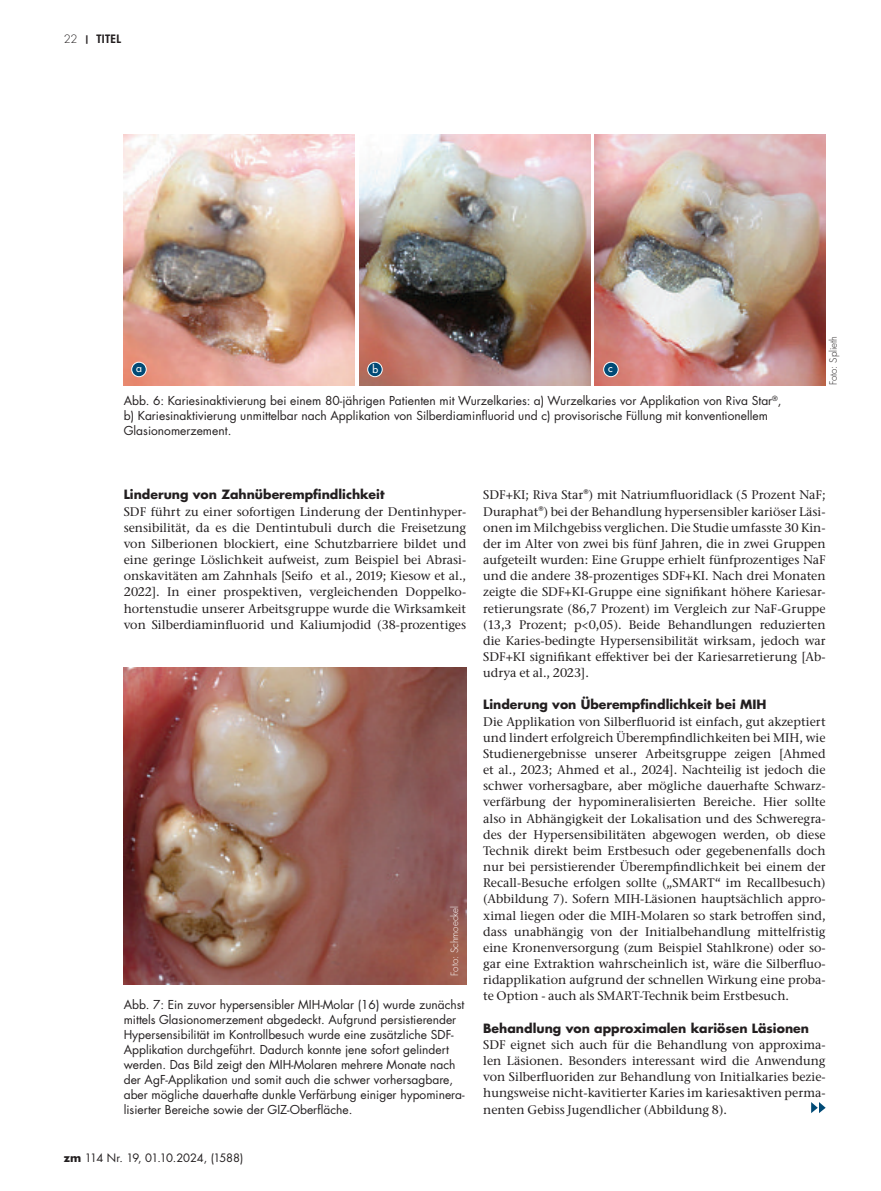
<style>
.page{position:relative;width:881px;height:1191px;background:#fff}
.page>*{position:absolute;margin:0;border:0;box-sizing:border-box;transform-origin:0 0}
.t1{font:500 12.45px/16.2px "Stone Serif ITC Pro";color:#231f20;text-align:justify}
.t2{font:700 12.45px "Futura LT Pro";color:#231f20}
.t3{font:12px/15px "Futura LT Pro";color:#231f20}
.t4{font:11.25px "Futura LT Pro";letter-spacing:-.04em;color:#231f20}
.t5{font:800 11.25px "Futura LT Pro";letter-spacing:.025em;color:#231f20}
.t6{font:500 10.5px "Futura LT Pro";color:#fff}
.t7{font:300 9.75px "Futura LT Pro";color:#fff}
.t8{font:300 9.75px "Futura LT Pro";color:#231f20}
.s1{font-weight:300}
.s2{font-weight:700}
</style>
<div class="page">
<img style="left:124px;top:668px;width:8px;height:316px">
<img style="left:359px;top:134px;width:231px;height:228px">
<img style="left:594px;top:134px;width:231px;height:228px">
<img style="left:124px;top:134px;width:231px;height:251px">
<svg style="left:132px;top:362px;width:693px;height:751px"></svg>
<div style="left:131px;top:362px;width:15px;height:15px;border:1px solid #fff;border-radius:50%"></div>
<div style="left:603px;top:362px;width:15px;height:15px;background:#014a76;border-radius:50%"></div>
<div style="left:603px;top:362px;width:15px;height:15px;border:1px solid #fff;border-radius:50%"></div>
<div style="left:367px;top:362px;width:15px;height:15px;background:#014a76;border-radius:50%"></div>
<div style="left:367px;top:362px;width:15px;height:15px;border:1px solid #fff;border-radius:50%"></div>
<p class="t5" style="left:64px;top:33px;width:58px"><span class="s1">22</span> <sup>|</sup> TITEL</p>
<p class="t6" style="left:136px;top:362px;width:7px">a</p>
<p class="t6" style="left:372px;top:363px;width:7px">b</p>
<p class="t6" style="left:608px;top:362px;width:6px">c</p>
<p class="t3" style="left:124px;top:393px;width:659px">Abb. 6: Kariesinaktivierung bei einem 80-jährigen Patienten mit Wurzelkaries: a) Wurzelkaries vor Applikation von Riva Star<sup>®</sup>, b) Kariesinaktivierung unmittelbar nach Applikation von Silberdiaminfluorid und c) provisorische Füllung mit konventionellem<br>Glasionomerzement.</p>
<p class="t8" style="left:828px;top:385px;width:51px;rotate:-90deg">Foto: Splieth</p>
<p class="t2" style="left:124px;top:488px;width:262px">Linderung von Zahnüberempfindlichkeit</p>
<p class="t1" style="left:124px;top:503px;width:344px">SDF führt zu einer sofortigen Linderung der Dentinhyper&shy;sensibilität, da es die Dentintubuli durch die Freisetzung von Silberionen blockiert, eine Schutzbarriere bildet und eine geringe Löslichkeit aufweist, zum Beispiel bei Abrasi&shy;onskavitäten am Zahnhals [Seifo et al., 2019; Kiesow et al., 2022]. In einer prospektiven, vergleichenden Doppelko&shy;hortenstudie unserer Arbeitsgruppe wurde die Wirksamkeit von Silberdiaminfluorid und Kaliumjodid (38-prozentiges</p>
<p class="t7" style="left:450px;top:975px;width:72px;rotate:-90deg">Foto: Schmoeckel</p>
<p class="t3" style="left:124px;top:997px;width:342px">Abb. 7: Ein zuvor hypersensibler MIH-Molar (16) wurde zunächst mittels Glasionomerzement abgedeckt. Aufgrund persistierender Hypersensibilität im Kontrollbesuch wurde eine zusätzliche SDF-Applikation durchgeführt. Dadurch konnte jene sofort gelindert werden. Das Bild zeigt den MIH-Molaren mehrere Monate nach der AgF-Applikation und somit auch die schwer vorhersagbare, aber mögliche dauerhafte dunkle Verfärbung einiger hypominera&shy;lisierter Bereiche sowie der GIZ-Oberfläche.</p>
<p class="t4" style="left:64px;top:1151px;width:181px"><span class="s2">zm</span> 114 Nr. 19, 01.10.2024, (1588)</p>
<p class="t1" style="left:483px;top:487px;width:344px">SDF+KI; Riva Star®) mit Natriumfluoridlack (5 Prozent NaF; Duraphat®) bei der Behandlung hypersensibler kariöser Läsi&shy;onen im Milchgebiss verglichen. Die Studie umfasste 30 Kin&shy;der im Alter von zwei bis fünf Jahren, die in zwei Gruppen aufgeteilt wurden: Eine Gruppe erhielt fünfprozentiges NaF und die andere 38-prozentiges SDF+KI. Nach drei Monaten zeigte die SDF+KI-Gruppe eine signifikant höhere Kariesar&shy;retierungsrate (86,7 Prozent) im Vergleich zur NaF-Gruppe (13,3 Prozent; p&lt;0,05). Beide Behandlungen reduzierten die Karies-bedingte Hypersensibilität wirksam, jedoch war SDF+KI signifikant effektiver bei der Kariesarretierung [Ab&shy;udrya et al., 2023].</p>
<p class="t2" style="left:483px;top:698px;width:284px">Linderung von Überempfindlichkeit bei MIH</p>
<p class="t1" style="left:483px;top:713px;width:344px">Die Applikation von Silberfluorid ist einfach, gut akzeptiert und lindert erfolgreich Überempfindlichkeiten bei MIH, wie Studienergebnisse unserer Arbeitsgruppe zeigen [Ahmed et al., 2023; Ahmed et al., 2024]. Nachteilig ist jedoch die schwer vorhersagbare, aber mögliche dauerhafte Schwarz&shy;verfärbung der hypomineralisierten Bereiche. Hier sollte also in Abhängigkeit der Lokalisation und des Schweregra&shy;des der Hypersensibilitäten abgewogen werden, ob diese Technik direkt beim Erstbesuch oder gegebenenfalls doch nur bei persistierender Überempfindlichkeit bei einem der Recall-Besuche erfolgen sollte („SMART“ im Recallbesuch) (Abbildung 7). Sofern MIH-Läsionen hauptsächlich appro&shy;ximal liegen oder die MIH-Molaren so stark betroffen sind, dass unabhängig von der Initialbehandlung mittelfristig eine Kronenversorgung (zum Beispiel Stahlkrone) oder so&shy;gar eine Extraktion wahrscheinlich ist, wäre die Silberfluo&shy;ridapplikation aufgrund der schnellen Wirkung eine proba&shy;te Option - auch als SMART-Technik beim Erstbesuch.</p>
<p class="t2" style="left:483px;top:1021px;width:327px">Behandlung von approximalen kariösen Läsionen</p>
<p class="t1" style="left:483px;top:1036px;width:344px">SDF eignet sich auch für die Behandlung von approxima&shy;len Läsionen. Besonders interessant wird die Anwendung von Silberfluoriden zur Behandlung von Initialkaries bezie&shy;hungsweise nicht-kavitierter Karies im kariesaktiven perma&shy;nenten Gebiss Jugendlicher (Abbildung 8).</p>
</div>
